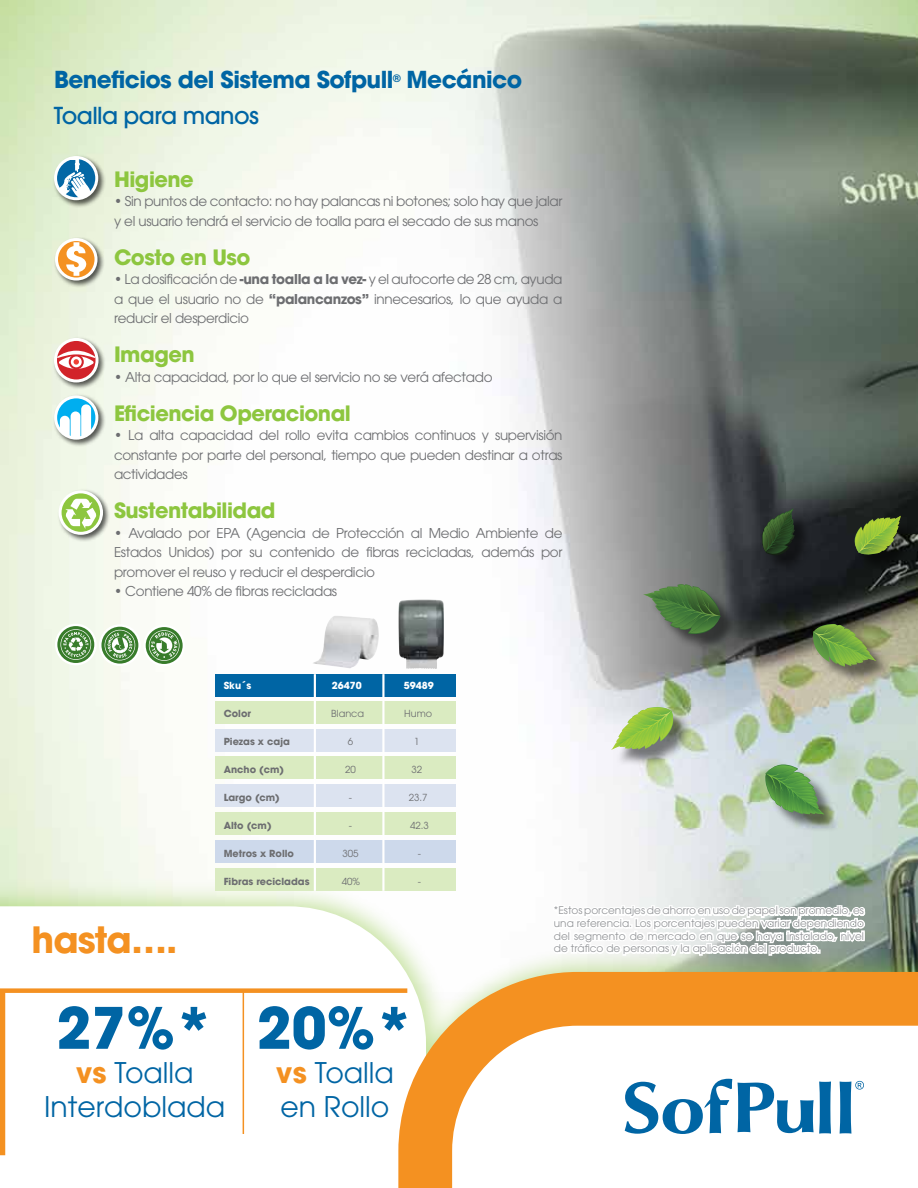
<style>
.page{position:relative;width:918px;height:1188px;background:#fff}
.page>*{position:absolute;margin:0;border:0;box-sizing:border-box;transform-origin:0 0}
.t1{font:700 56.55px "Avant Garde";color:#0065a4}
.t2{font:700 36px "Avant Garde";letter-spacing:-.025em;color:#f49121}
.t3{font:28.35px/33.9px "Avant Garde";color:#0065a4;text-align:center}
.t4{font:700 23.25px "Avant Garde";letter-spacing:-.025em;color:#0065a4}
.t5{font:500 23.25px "Avant Garde";letter-spacing:-.025em;color:#0065a4}
.t6{font:700 21px "Avant Garde";letter-spacing:-.025em;color:#8dc63f}
.t7{font:13.5px/19.5px "Avant Garde";letter-spacing:-.025em;color:#6d6e71;text-align:justify}
.t8{font:10.5px/12.6px "Avant Garde";color:#939598;text-align:justify}
.t9{font:700 10.2px "Avant Garde";color:#0065a4}
.t10{font:700 9.75px "Avant Garde";color:#6d6e71}
.t11{font:9.75px "Avant Garde";color:#6d6e71}
.t12{font:700 9.75px "Avant Garde";color:#fff}
.s1{font-weight:700}
.s2{font-weight:700;color:#f49121}
</style>
<div class="page">
<img style="left:0;top:0;width:918px;height:881px">
<div style="left:0;top:881px;width:918px;height:307px;background:#8dc63f;opacity:.5"></div>
<svg style="left:0;top:906px;width:426px;height:282px"></svg>
<svg style="left:398px;top:972px;width:520px;height:216px"></svg>
<div style="left:54px;top:237px;width:51px;height:51px;background:#000;opacity:.65"></div>
<svg style="left:57px;top:240px;width:39px;height:39px"></svg>
<div style="left:55px;top:238px;width:43px;height:43px;border:3px solid #fff;border-radius:50%"></div>
<svg style="left:66px;top:242px;width:20px;height:34px"></svg>
<div style="left:52px;top:336px;width:54px;height:54px;background:#000;opacity:.65"></div>
<svg style="left:56px;top:339px;width:41px;height:42px"></svg>
<div style="left:54px;top:338px;width:45px;height:44px;border:3px solid #fff;border-radius:50%"></div>
<svg style="left:57px;top:351px;width:38px;height:19px"></svg>
<div style="left:52px;top:394px;width:54px;height:53px;background:#000;opacity:.65"></div>
<svg style="left:56px;top:397px;width:41px;height:41px"></svg>
<svg style="left:60px;top:404px;width:31px;height:34px"></svg>
<div style="left:54px;top:395px;width:44px;height:45px;border:3px solid #fff;border-radius:50%"></div>
<div style="left:57px;top:489px;width:53px;height:53px;background:#000;opacity:.65"></div>
<svg style="left:60px;top:492px;width:42px;height:41px"></svg>
<svg style="left:65px;top:499px;width:32px;height:30px"></svg>
<div style="left:59px;top:490px;width:44px;height:45px;border:3px solid #fff;border-radius:50%"></div>
<div style="left:52px;top:154px;width:54px;height:54px;background:#000;opacity:.65"></div>
<svg style="left:56px;top:158px;width:39px;height:41px"></svg>
<div style="left:54px;top:156px;width:44px;height:44px;border:3px solid #fff;border-radius:50%"></div>
<div style="left:99px;top:624px;width:42px;height:42px;border:8px solid #fff;border-radius:50%"></div>
<div style="left:143px;top:625px;width:42px;height:41px;border:8px solid #fff;border-radius:50%"></div>
<div style="left:55px;top:624px;width:42px;height:41px;border:8px solid #fff;border-radius:50%"></div>
<svg style="left:61px;top:630px;width:30px;height:29px"></svg>
<div style="left:57px;top:626px;width:37px;height:37px;border:3px solid #387c2b;border-radius:50%"></div>
<svg style="left:63px;top:632px;width:25px;height:25px"></svg>
<svg style="left:105px;top:630px;width:30px;height:30px"></svg>
<div style="left:101px;top:627px;width:37px;height:37px;border:3px solid #387c2b;border-radius:50%"></div>
<svg style="left:108px;top:633px;width:24px;height:25px"></svg>
<svg style="left:149px;top:631px;width:30px;height:29px"></svg>
<div style="left:146px;top:627px;width:37px;height:37px;border:3px solid #387c2b;border-radius:50%"></div>
<svg style="left:151px;top:632px;width:26px;height:26px"></svg>
<svg style="left:551px;top:901px;width:316px;height:61px"></svg>
<div style="left:615px;top:512px;width:303px;height:321px;background:#000;opacity:.5"></div>
<svg style="left:764px;top:764px;width:61px;height:51px;background:#77a770"></svg>
<svg style="left:812px;top:624px;width:64px;height:43px;background:#789c4e"></svg>
<svg style="left:761px;top:508px;width:34px;height:49px;background:#2a4027"></svg>
<svg style="left:611px;top:707px;width:64px;height:43px;background:#a3c471"></svg>
<svg style="left:643px;top:584px;width:78px;height:50px;background:#597a52"></svg>
<svg style="left:853px;top:516px;width:48px;height:41px;background:#698430"></svg>
<div style="left:215px;top:729px;width:240px;height:22px;background:#dce3f0"></div>
<div style="left:215px;top:674px;width:240px;height:23px;background:#0065a4"></div>
<div style="left:215px;top:701px;width:240px;height:23px;background:#daebc1"></div>
<div style="left:215px;top:756px;width:240px;height:23px;background:#daebc1"></div>
<div style="left:215px;top:784px;width:240px;height:23px;background:#dce3f0"></div>
<div style="left:215px;top:812px;width:240px;height:23px;background:#daebc1"></div>
<div style="left:215px;top:840px;width:240px;height:23px;background:#cdd9eb"></div>
<img style="left:312px;top:616px;width:67px;height:52px">
<div style="left:215px;top:868px;width:240px;height:23px;background:#daebc1"></div>
<img style="left:399px;top:599px;width:37px;height:70px">
<hr style="left:314px;top:674px;width:2px;height:217px;background:#fff">
<hr style="left:382px;top:674px;width:3px;height:217px;background:#fff">
<svg style="left:625px;top:1079px;width:107px;height:55px"></svg>
<svg style="left:738px;top:1082px;width:93px;height:52px"></svg>
<svg style="left:840px;top:1081px;width:24px;height:53px"></svg>
<hr style="left:243px;top:991px;width:1px;height:143px;background:#f49121">
<div style="left:0;top:991px;width:5px;height:164px;background:#f49121"></div>
<div style="left:0;top:988px;width:407px;height:5px;background:#f49121"></div>
<h3 class="t4" style="left:54px;top:65px;width:341px">Beneficios del Sistema Sofpull</h3>
<p class="t9" style="left:393px;top:72px;width:10px">®</p>
<h3 class="t4" style="left:407px;top:65px;width:117px">Mecánico</h3>
<h3 class="t5" style="left:54px;top:102px;width:207px">Toalla para manos</h3>
<h3 class="t6" style="left:114px;top:165px;width:81px">Higiene</h3>
<p class="t7" style="left:114px;top:191px;width:450px">• Sin puntos de contacto: no hay palancas ni botones; solo hay que jalar y el usuario tendrá el servicio de toalla para el secado de sus manos</p>
<h3 class="t6" style="left:114px;top:243px;width:138px">Costo en Uso</h3>
<p class="t7" style="left:114px;top:269px;width:450px">• La dosificación de <span class="s1">-una toalla a la vez-</span> y el autocorte de 28 cm, ayuda a que el usuario no de <span class="s1">“palancanzos”</span> innecesarios, lo que ayuda a reducir el desperdicio</p>
<h3 class="t6" style="left:114px;top:341px;width:82px">Imagen</h3>
<p class="t7" style="left:114px;top:367px;width:380px">• Alta capacidad, por lo que el servicio no se verá afectado</p>
<h3 class="t6" style="left:114px;top:399px;width:238px">Eficiencia Operacional</h3>
<p class="t7" style="left:114px;top:425px;width:450px">• La alta capacidad del rollo evita cambios continuos y supervisión constante por parte del personal, tiempo que pueden destinar a otras actividades</p>
<h3 class="t6" style="left:114px;top:497px;width:163px">Sustentabilidad</h3>
<p class="t7" style="left:114px;top:523px;width:450px">• Avalado por EPA (Agencia de Protección al Medio Ambiente de Estados Unidos) por su contenido de fibras recicladas, además por promover el reuso y reducir el desperdicio</p>
<p class="t7" style="left:114px;top:581px;width:225px">• Contiene 40% de fibras recicladas</p>
<h2 class="t2" style="left:32px;top:916px;width:147px">hasta….</h2>
<p class="t12" style="left:224px;top:679px;width:29px">Sku´s</p>
<p class="t12" style="left:332px;top:679px;width:31px">26470</p>
<p class="t12" style="left:404px;top:679px;width:31px">59489</p>
<p class="t10" style="left:224px;top:707px;width:29px">Color</p>
<p class="t11" style="left:331px;top:708px;width:34px">Blanca</p>
<p class="t11" style="left:404px;top:708px;width:29px">Humo</p>
<p class="t10" style="left:224px;top:735px;width:68px">Piezas x caja</p>
<p class="t11" style="left:348px;top:736px;width:7px">6</p>
<p class="t11" style="left:414px;top:736px;width:7px">1</p>
<p class="t10" style="left:224px;top:763px;width:62px">Ancho (cm)</p>
<p class="t11" style="left:345px;top:764px;width:12px">20</p>
<p class="t11" style="left:411px;top:764px;width:12px">32</p>
<p class="t10" style="left:224px;top:791px;width:58px">Largo (cm)</p>
<p class="t11" style="left:349px;top:792px;width:5px">-</p>
<p class="t11" style="left:409px;top:792px;width:20px">23.7</p>
<p class="t10" style="left:224px;top:819px;width:49px">Alto (cm)</p>
<p class="t11" style="left:349px;top:820px;width:5px">-</p>
<p class="t11" style="left:410px;top:820px;width:20px">42.3</p>
<p class="t10" style="left:224px;top:847px;width:72px">Metros x Rollo</p>
<p class="t11" style="left:342px;top:848px;width:18px">305</p>
<p class="t11" style="left:418px;top:848px;width:5px">-</p>
<p class="t10" style="left:224px;top:875px;width:87px">Fibras recicladas</p>
<p class="t11" style="left:342px;top:876px;width:20px">40%</p>
<p class="t11" style="left:418px;top:876px;width:5px">-</p>
<h1 class="t1" style="left:56px;top:991px;width:158px">27%*</h1>
<h3 class="t3" style="left:44px;top:1055px;width:182px"><span class="s2">vs</span> Toalla<br>Interdoblada</h3>
<h1 class="t1" style="left:257px;top:991px;width:158px">20%*</h1>
<h3 class="t3" style="left:276px;top:1055px;width:119px;text-align:left"><span class="s2">vs</span> Toalla en Rollo</h3>
<p class="t8" style="left:554px;top:904px;width:312px">*Estos porcentajes de ahorro en uso de papel son promedio, es una referencia. Los porcentajes pueden variar dependiendo del segmento de mercado en que se haya instalado, nivel</p>
<p class="t8" style="left:554px;top:942px;width:268px">de tráfico de personas y la aplicación del producto.</p>
</div>
